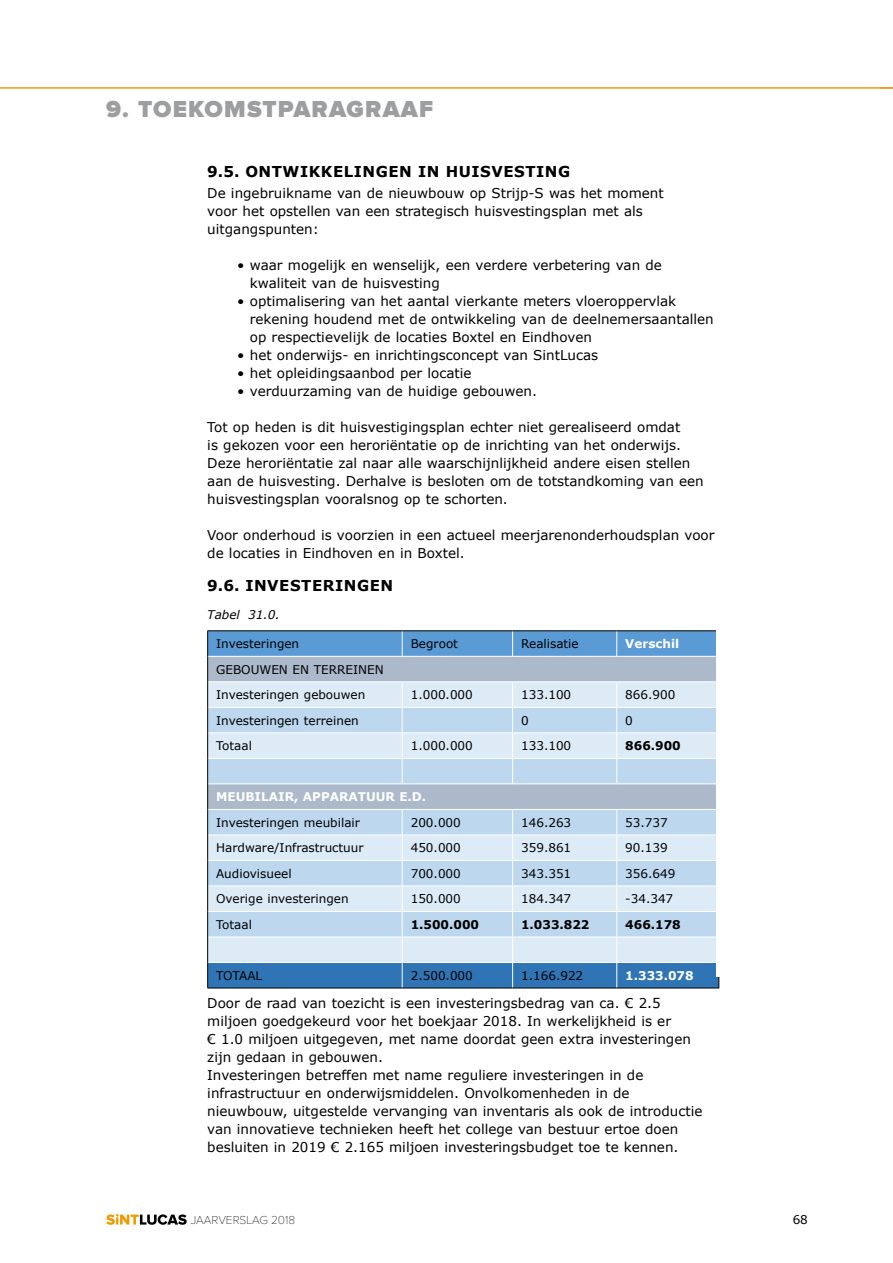
<style>
.page{position:relative;width:893px;height:1263px;background:#fff}
.page>*{position:absolute;margin:0;border:0;box-sizing:border-box;transform-origin:0 0}
.t1{font:900 24px "Proxima Nova";letter-spacing:.05em;color:#9c9e9f}
.t2{font:700 15px "Verdana";letter-spacing:.035em;color:#000}
.t3{font:13.5px/18px "Verdana";color:#000}
.t4{font:12px/25.5px "Verdana";color:#000}
.t5{font:700 12px "Verdana";color:#fff}
.t6{font:700 12px "Verdana";color:#000}
.t7{font:100 12px "Proxima Nova";color:#000}
.t8{font:italic 12px "Verdana";color:#000}
</style>
<div class="page">
<svg style="left:106px;top:1214px;width:81px;height:11px"></svg>
<hr style="left:0;top:87px;width:893px;height:2px;background:#f39526">
<hr style="left:207px;top:630px;width:195px;height:1px;background:#000">
<hr style="left:402px;top:630px;width:111px;height:1px;background:#000">
<hr style="left:513px;top:630px;width:104px;height:1px;background:#000">
<hr style="left:617px;top:630px;width:102px;height:1px;background:#000">
<hr style="left:207px;top:988px;width:195px;height:1px;background:#000">
<hr style="left:402px;top:988px;width:111px;height:1px;background:#000">
<hr style="left:513px;top:988px;width:104px;height:1px;background:#000">
<hr style="left:617px;top:988px;width:102px;height:1px;background:#000">
<svg style="left:207px;top:631px;width:512px;height:357px;background:#b7cfe6"></svg>
<div style="left:716px;top:609px;width:68px;height:368px;background:#fff"></div>
<svg style="left:881px;top:88px;width:12px;height:1px"></svg>
<h1 class="t1" style="left:106px;top:98px;width:329px">9. TOEKOMSTPARAGRAAF</h1>
<p class="t2" style="left:207px;top:161px;width:364px">9.5. ONTWIKKELINGEN IN HUISVESTING</p>
<p class="t3" style="left:207px;top:184px;width:458px">De ingebruikname van de nieuwbouw op Strijp-S was het moment voor het opstellen van een strategisch huisvestingsplan met als uitgangspunten:</p>
<p class="t3" style="left:250px;top:256px;width:414px;text-indent:-13px">• waar mogelijk en wenselijk, een verdere verbetering van de kwaliteit van de huisvesting</p>
<p class="t3" style="left:250px;top:292px;width:465px;text-indent:-13px">• optimalisering van het aantal vierkante meters vloeroppervlak rekening houdend met de ontwikkeling van de deelnemersaantallen op respectievelijk de locaties Boxtel en Eindhoven</p>
<p class="t3" style="left:237px;top:346px;width:363px">• het onderwijs- en inrichtingsconcept van SintLucas</p>
<p class="t3" style="left:237px;top:364px;width:236px">• het opleidingsaanbod per locatie</p>
<p class="t3" style="left:237px;top:382px;width:301px">• verduurzaming van de huidige gebouwen.</p>
<p class="t3" style="left:207px;top:418px;width:498px">Tot op heden is dit huisvestigingsplan echter niet gerealiseerd omdat<br>is gekozen voor een heroriëntatie op de inrichting van het onderwijs.<br>Deze heroriëntatie zal naar alle waarschijnlijkheid andere eisen stellen aan de huisvesting. Derhalve is besloten om de totstandkoming van een huisvestingsplan vooralsnog op te schorten.</p>
<p class="t3" style="left:207px;top:526px;width:509px">Voor onderhoud is voorzien in een actueel meerjarenonderhoudsplan voor de locaties in Eindhoven en in Boxtel.</p>
<p class="t2" style="left:207px;top:575px;width:187px">9.6. INVESTERINGEN</p>
<p class="t8" style="left:207px;top:606px;width:74px">Tabel 31.0.</p>
<p class="t4" style="left:216px;top:631px;width:85px">Investeringen</p>
<p class="t4" style="left:411px;top:631px;width:49px">Begroot</p>
<p class="t4" style="left:521px;top:631px;width:59px">Realisatie</p>
<p class="t5" style="left:625px;top:635px;width:56px">Verschil</p>
<p class="t4" style="left:216px;top:656px;width:169px">GEBOUWEN EN TERREINEN<br>Investeringen gebouwen</p>
<p class="t4" style="left:411px;top:682px;width:64px">1.000.000</p>
<p class="t4" style="left:521px;top:682px;width:52px">133.100</p>
<p class="t4" style="left:625px;top:682px;width:52px">866.900</p>
<p class="t4" style="left:216px;top:707px;width:144px">Investeringen terreinen</p>
<p class="t4" style="left:521px;top:707px;width:9px">0</p>
<p class="t4" style="left:625px;top:707px;width:9px">0</p>
<p class="t4" style="left:216px;top:733px;width:37px">Totaal</p>
<p class="t4" style="left:411px;top:733px;width:64px">1.000.000</p>
<p class="t4" style="left:521px;top:733px;width:52px">133.100</p>
<p class="t6" style="left:625px;top:737px;width:57px">866.900</p>
<p class="t5" style="left:216px;top:788px;width:212px">MEUBILAIR, APPARATUUR E.D.</p>
<p class="t4" style="left:216px;top:809px;width:145px">Investeringen meubilair</p>
<p class="t4" style="left:411px;top:809px;width:52px">200.000</p>
<p class="t4" style="left:521px;top:809px;width:52px">146.263</p>
<p class="t4" style="left:625px;top:809px;width:44px">53.737</p>
<p class="t4" style="left:216px;top:835px;width:149px">Hardware/Infrastructuur</p>
<p class="t4" style="left:411px;top:835px;width:52px">450.000</p>
<p class="t4" style="left:521px;top:835px;width:52px">359.861</p>
<p class="t4" style="left:625px;top:835px;width:44px">90.139</p>
<p class="t4" style="left:216px;top:860px;width:77px">Audiovisueel</p>
<p class="t4" style="left:411px;top:860px;width:52px">700.000</p>
<p class="t4" style="left:521px;top:860px;width:52px">343.351</p>
<p class="t4" style="left:625px;top:860px;width:52px">356.649</p>
<p class="t4" style="left:216px;top:886px;width:134px">Overige investeringen</p>
<p class="t4" style="left:411px;top:886px;width:52px">150.000</p>
<p class="t4" style="left:521px;top:886px;width:52px">184.347</p>
<p class="t4" style="left:625px;top:886px;width:49px">-34.347</p>
<p class="t4" style="left:216px;top:911px;width:37px">Totaal</p>
<p class="t6" style="left:411px;top:916px;width:70px">1.500.000</p>
<p class="t6" style="left:521px;top:916px;width:70px">1.033.822</p>
<p class="t6" style="left:625px;top:916px;width:57px">466.178</p>
<p class="t4" style="left:216px;top:962px;width:48px">TOTAAL</p>
<p class="t4" style="left:411px;top:962px;width:64px">2.500.000</p>
<p class="t4" style="left:521px;top:962px;width:64px">1.166.922</p>
<p class="t5" style="left:625px;top:967px;width:70px">1.333.078</p>
<p class="t3" style="left:207px;top:994px;width:497px">Door de raad van toezicht is een investeringsbedrag van ca. € 2.5 miljoen goedgekeurd voor het boekjaar 2018. In werkelijkheid is er<br>€ 1.0 miljoen uitgegeven, met name doordat geen extra investeringen zijn gedaan in gebouwen.<br>Investeringen betreffen met name reguliere investeringen in de infrastructuur en onderwijsmiddelen. Onvolkomenheden in de nieuwbouw, uitgestelde vervanging van inventaris als ook de introductie van innovatieve technieken heeft het college van bestuur ertoe doen besluiten in 2019 € 2.165 miljoen investeringsbudget toe te kennen.</p>
<p class="t7" style="left:191px;top:1214px;width:106px">JAARVERSLAG 2018</p>
<p class="t4" style="left:793px;top:1207px;width:17px">68</p>
</div>
